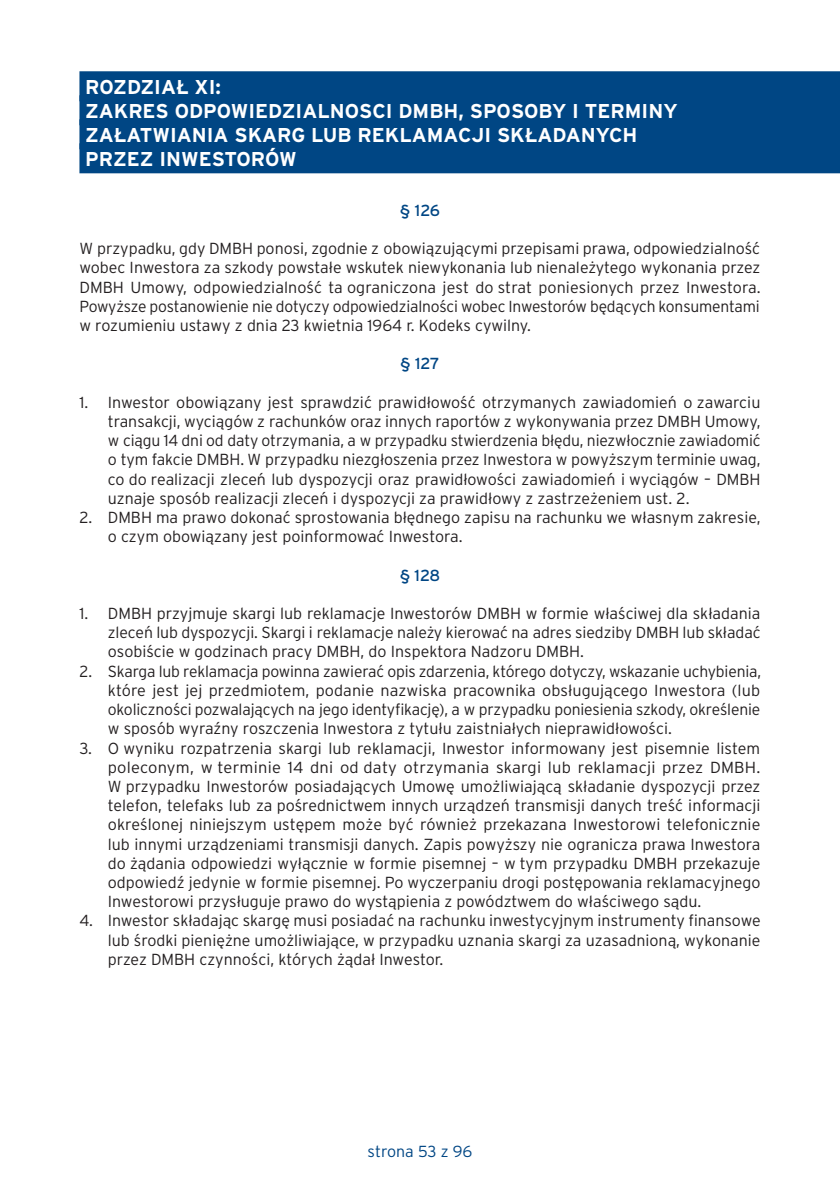
<style>
.page{position:relative;width:840px;height:1191px;background:#fff}
.page>*{position:absolute;margin:0;border:0;box-sizing:border-box;transform-origin:0 0}
.t1{font:700 20px/24px "Interstate Pl";color:#fff}
.t2{font:300 16px/19.2px "Interstate Pl";color:#231f20;text-align:justify}
.t3{font:16px "Interstate Pl";letter-spacing:-.015em;color:#004684}
.t4{font:300 16px "Interstate Pl";color:#004684}
</style>
<div class="page">
<div style="left:79px;top:71px;width:760px;height:30px;background:#004684"></div>
<div style="left:79px;top:95px;width:760px;height:30px;background:#004684"></div>
<div style="left:79px;top:119px;width:760px;height:30px;background:#004684"></div>
<div style="left:79px;top:143px;width:760px;height:30px;background:#004684"></div>
<p class="t1" style="left:85px;top:75px;width:593px">ROZDZIAŁ XI:<br>ZAKRES ODPOWIEDZIALNOSCI DMBH, SPOSOBY I TERMINY<br>ZAŁATWIANIA SKARG LUB REKLAMACJI SKŁADANYCH<br>PRZEZ INWESTORÓW</p>
<p class="t3" style="left:400px;top:201px;width:42px">§ 126</p>
<p class="t2" style="left:79px;top:239px;width:682px">W przypadku, gdy DMBH ponosi, zgodnie z obowiązującymi przepisami prawa, odpowiedzialność wobec Inwestora za szkody powstałe wskutek niewykonania lub nienależytego wykonania przez DMBH Umowy, odpowiedzialność ta ograniczona jest do strat poniesionych przez Inwestora.<br>Powyższe postanowienie nie dotyczy odpowiedzialności wobec Inwestorów będących konsumentami w rozumieniu ustawy z dnia 23 kwietnia 1964 r. Kodeks cywilny.</p>
<p class="t3" style="left:400px;top:355px;width:41px">§ 127</p>
<p class="t2" style="left:108px;top:392px;width:654px;text-indent:-28px">1. Inwestor obowiązany jest sprawdzić prawidłowość otrzymanych zawiadomień o zawarciu transakcji, wyciągów z rachunków oraz innych raportów z wykonywania przez DMBH Umowy, w ciągu 14 dni od daty otrzymania, a w przypadku stwierdzenia błędu, niezwłocznie zawiadomić o tym fakcie DMBH. W przypadku niezgłoszenia przez Inwestora w powyższym terminie uwag, co do realizacji zleceń lub dyspozycji oraz prawidłowości zawiadomień i wyciągów – DMBH uznaje sposób realizacji zleceń i dyspozycji za prawidłowy z zastrzeżeniem ust. 2.</p>
<p class="t2" style="left:108px;top:507px;width:653px;text-indent:-28px">2. DMBH ma prawo dokonać sprostowania błędnego zapisu na rachunku we własnym zakresie, o czym obowiązany jest poinformować Inwestora.</p>
<p class="t3" style="left:399px;top:566px;width:42px">§ 128</p>
<p class="t2" style="left:108px;top:603px;width:654px;text-indent:-28px">1. DMBH przyjmuje skargi lub reklamacje Inwestorów DMBH w formie właściwej dla składania zleceń lub dyspozycji. Skargi i reklamacje należy kierować na adres siedziby DMBH lub składać osobiście w godzinach pracy DMBH, do Inspektora Nadzoru DMBH.</p>
<p class="t2" style="left:108px;top:661px;width:654px;text-indent:-28px">2. Skarga lub reklamacja powinna zawierać opis zdarzenia, którego dotyczy, wskazanie uchybienia, które jest jej przedmiotem, podanie nazwiska pracownika obsługującego Inwestora (lub okoliczności pozwalających na jego identyfikację), a w przypadku poniesienia szkody, określenie w sposób wyraźny roszczenia Inwestora z tytułu zaistniałych nieprawidłowości.</p>
<p class="t2" style="left:108px;top:738px;width:653px;text-indent:-28px">3. O wyniku rozpatrzenia skargi lub reklamacji, Inwestor informowany jest pisemnie listem poleconym, w terminie 14 dni od daty otrzymania skargi lub reklamacji przez DMBH.<br>W przypadku Inwestorów posiadających Umowę umożliwiającą składanie dyspozycji przez telefon, telefaks lub za pośrednictwem innych urządzeń transmisji danych treść informacji określonej niniejszym ustępem może być również przekazana Inwestorowi telefonicznie lub innymi urządzeniami transmisji danych. Zapis powyższy nie ogranicza prawa Inwestora do żądania odpowiedzi wyłącznie w formie pisemnej – w tym przypadku DMBH przekazuje odpowiedź jedynie w formie pisemnej. Po wyczerpaniu drogi postępowania reklamacyjnego Inwestorowi przysługuje prawo do wystąpienia z powództwem do właściwego sądu.</p>
<p class="t2" style="left:108px;top:911px;width:654px;text-indent:-28px">4. Inwestor składając skargę musi posiadać na rachunku inwestycyjnym instrumenty finansowe lub środki pieniężne umożliwiające, w przypadku uznania skargi za uzasadnioną, wykonanie przez DMBH czynności, których żądał Inwestor.</p>
<p class="t4" style="left:367px;top:1142px;width:106px">strona 53 z 96</p>
</div>
